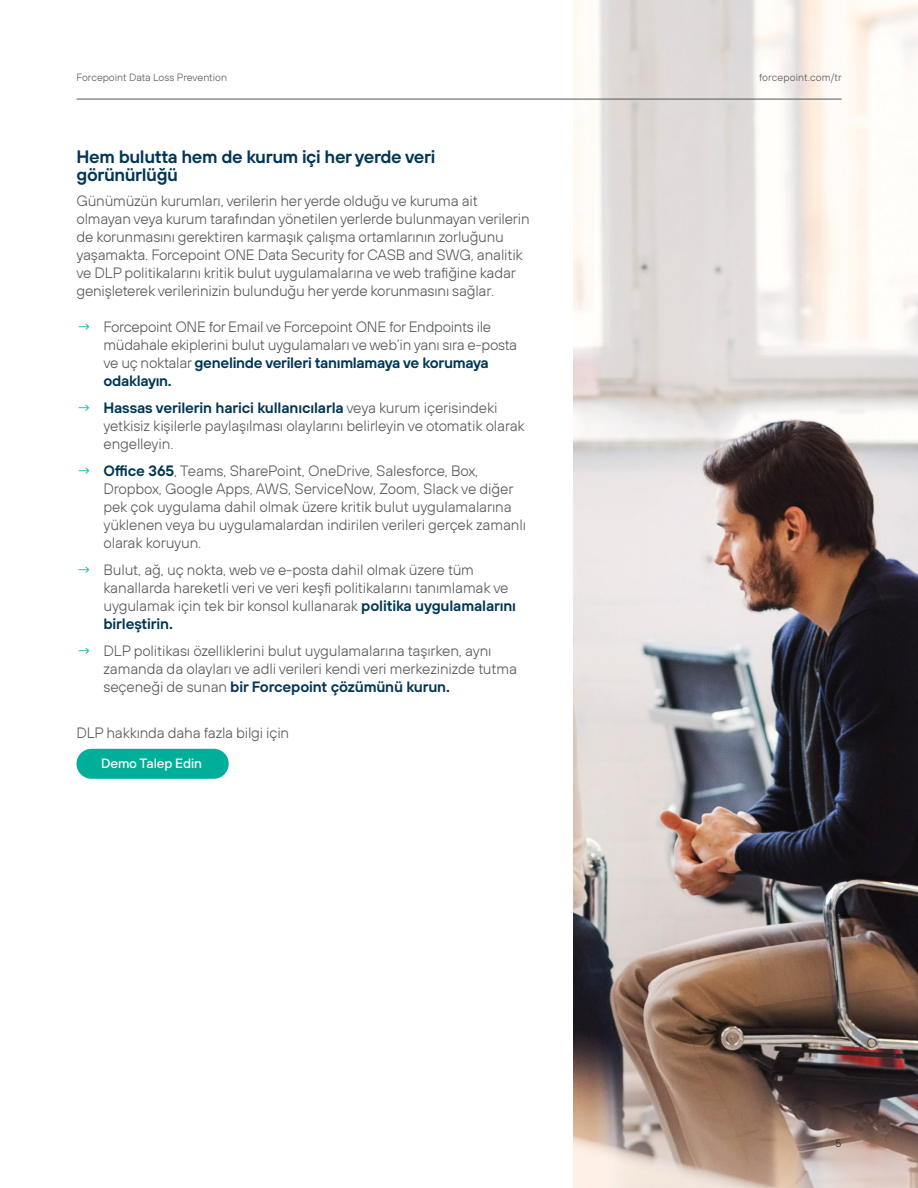
<style>
.page{position:relative;width:918px;height:1188px;background:#fff}
.page>*{position:absolute;margin:0;border:0;box-sizing:border-box;transform-origin:0 0}
.t1{font:600 18px/18px "FP Sans";letter-spacing:-.02em;color:#003654}
.t2{font:300 15px/18px "FP Sans";letter-spacing:-.015em;color:#53575a}
.t3{font:500 13.5px "FP Sans";letter-spacing:-.01em;color:#fff}
.t4{font:300 10.5px "FP Sans";color:#53575a}
.t5{font:300 10.5px "FP Sans";color:#1d252c}
.s1{color:#00af9a}
.s2{font-weight:600;color:#003654}
</style>
<div class="page">
<img style="left:574px;top:0;width:344px;height:1188px">
<hr style="left:76px;top:99px;width:766px;height:1px;background:#53575a">
<div style="left:76px;top:749px;width:153px;height:30px;background:#00af9a;border-radius:15px"></div>
<p class="t4" style="left:76px;top:71px;width:152px">Forcepoint Data Loss Prevention</p>
<p class="t4" style="left:759px;top:71px;width:84px">forcepoint.com/tr</p>
<p class="t1" style="left:76px;top:147px;width:360px">Hem bulutta hem de kurum içi her yerde veri görünürlüğü</p>
<p class="t2" style="left:76px;top:191px;width:455px">Günümüzün kurumları, verilerin her yerde olduğu ve kuruma ait olmayan veya kurum tarafından yönetilen yerlerde bulunmayan verilerin de korunmasını gerektiren karmaşık çalışma ortamlarının zorluğunu yaşamakta. Forcepoint ONE Data Security for CASB and SWG, analitik ve DLP politikalarını kritik bulut uygulamalarına ve web trafiğine kadar genişleterek verilerinizin bulunduğu her yerde korunmasını sağlar.</p>
<p class="t2" style="left:103px;top:317px;width:415px;text-indent:-27px"><span class="s1">→</span> Forcepoint ONE for Email ve Forcepoint ONE for Endpoints ile müdahale ekiplerini bulut uygulamaları ve web’in yanı sıra e-posta ve uç noktalar <span class="s2">genelinde verileri tanımlamaya ve korumaya odaklayın.</span></p>
<p class="t2" style="left:103px;top:398px;width:423px;text-indent:-27px"><span class="s1">→</span> <span class="s2">Hassas verilerin harici kullanıcılarla</span> veya kurum içerisindeki yetkisiz kişilerle paylaşılması olaylarını belirleyin ve otomatik olarak engelleyin.</p>
<p class="t2" style="left:103px;top:461px;width:424px;text-indent:-27px"><span class="s1">→</span> <span class="s2">Office 365</span>, Teams, SharePoint, OneDrive, Salesforce, Box, Dropbox, Google Apps, AWS, ServiceNow, Zoom, Slack ve diğer pek çok uygulama dahil olmak üzere kritik bulut uygulamalarına yüklenen veya bu uygulamalardan indirilen verileri gerçek zamanlı olarak koruyun.</p>
<p class="t2" style="left:103px;top:560px;width:414px;text-indent:-27px"><span class="s1">→</span> Bulut, ağ, uç nokta, web ve e-posta dahil olmak üzere tüm kanallarda hareketli veri ve veri keşfi politikalarını tanımlamak ve uygulamak için tek bir konsol kullanarak <span class="s2">politika uygulamalarını birleştirin.</span></p>
<p class="t2" style="left:103px;top:641px;width:415px;text-indent:-27px"><span class="s1">→</span> DLP politikası özelliklerini bulut uygulamalarına taşırken, aynı zamanda da olayları ve adli verileri kendi veri merkezinizde tutma seçeneği de sunan <span class="s2">bir Forcepoint çözümünü kurun.</span></p>
<p class="t2" style="left:76px;top:724px;width:214px">DLP hakkında daha fazla bilgi için</p>
<p class="t3" style="left:101px;top:755px;width:102px">Demo Talep Edin</p>
<p class="t5" style="left:836px;top:1137px;width:7px">5</p>
</div>
